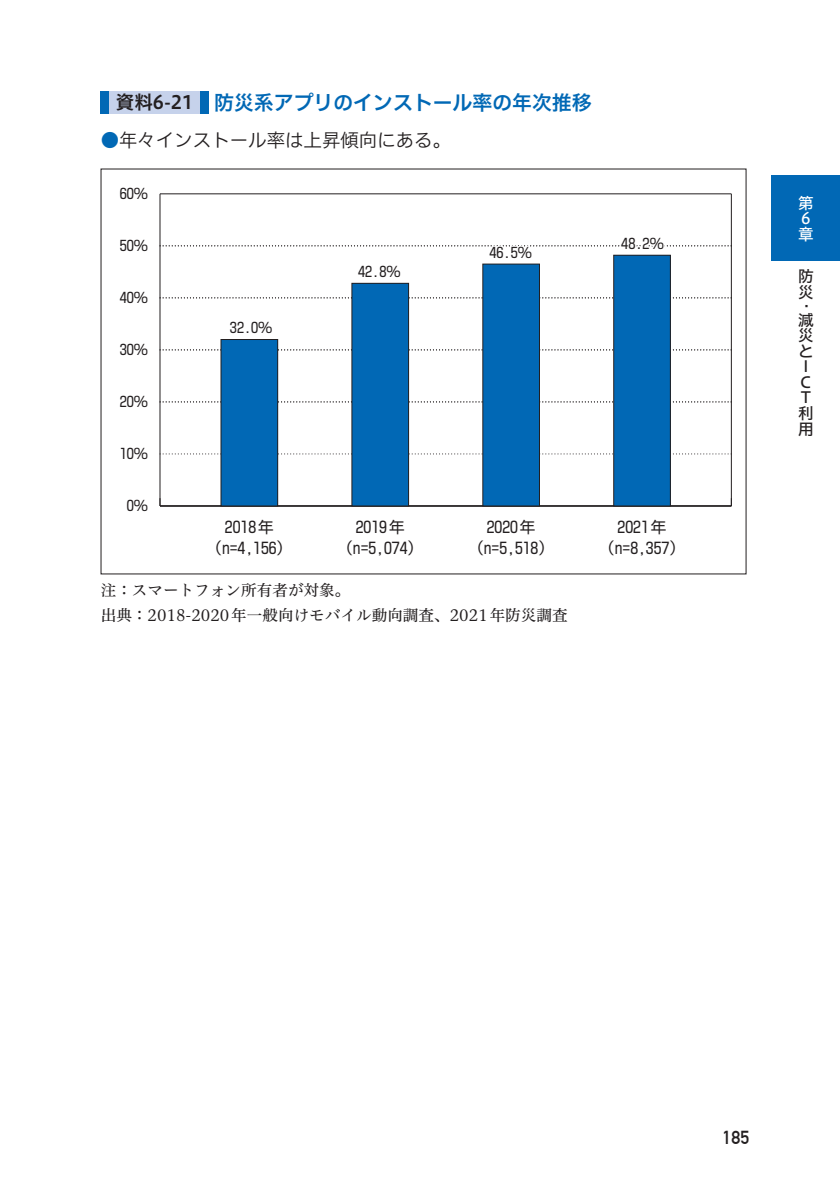
<style>
.page{position:relative;width:840px;height:1191px;background:#fff}
.page>*{position:absolute;margin:0;border:0;box-sizing:border-box;transform-origin:0 0}
.小見出し{font:19.8px "Hiragino UD Sans F Std N W6";color:#0168b5}
.本文{font:18.4px "Hiragino UD Sans F Std N W3";color:#231f20}
.資料No{font:18.4px "Hiragino UD Sans F Std N W6";color:#231f20}
.t1{font:700 18.4px "DIN Alternate";color:#231f20}
.t2{font:15.6px/21.2px "Shin Go Pro";color:#231f20;text-align:center}
.脚注{font:15.6px "Hiragino UD Serif Std N W4";color:#231f20}
.t3{font:15.6px/15.6px "Hiragino UD Sans F Std N W5";color:#231f20}
.t4{font:15.6px/15.6px "Hiragino UD Sans F Std N W5";color:#fff}
.t5{font:14.2px "Shin Go Pro";color:#231f20}
.s1{color:#0168b5}
</style>
<div class="page">
<div style="left:771px;top:176px;width:68px;height:85px;background:#0168b5"></div>
<hr style="left:159px;top:194px;width:1px;height:312px;background:#231f20">
<svg style="left:160px;top:453px;width:569px;height:1px"></svg>
<hr style="left:160px;top:193px;width:571px;height:1px;background:#231f20">
<hr style="left:730px;top:194px;width:1px;height:312px;background:#231f20">
<hr style="left:160px;top:505px;width:571px;height:1px;background:#231f20">
<svg style="left:160px;top:401px;width:571px;height:1px"></svg>
<svg style="left:160px;top:349px;width:571px;height:1px"></svg>
<svg style="left:160px;top:297px;width:571px;height:1px"></svg>
<div style="left:613px;top:255px;width:57px;height:251px;background:#0168b5"></div>
<div style="left:613px;top:255px;width:57px;height:251px;border:1px solid #231f20"></div>
<div style="left:482px;top:264px;width:57px;height:242px;background:#0168b5"></div>
<div style="left:352px;top:283px;width:56px;height:223px;background:#0168b5"></div>
<div style="left:221px;top:339px;width:56px;height:167px;background:#0168b5"></div>
<div style="left:220px;top:339px;width:58px;height:167px;border:1px solid #231f20"></div>
<svg style="left:160px;top:234px;width:571px;height:46px"></svg>
<div style="left:109px;top:91px;width:91px;height:22px;background:#c6d2eb"></div>
<div style="left:101px;top:91px;width:8px;height:22px;background:#0168b5"></div>
<div style="left:200px;top:91px;width:8px;height:22px;background:#0168b5"></div>
<p class="資料No" style="left:116px;top:88px;width:79px">資料6-21</p>
<p class="小見出し" style="left:214px;top:87px;width:379px">防災系アプリのインストール率の年次推移</p>
<p class="本文" style="left:101px;top:126px;width:352px"><span class="s1">●</span>年々インストール率は上昇傾向にある。</p>
<p class="t5" style="left:120px;top:182px;width:30px">60%</p>
<p class="t5" style="left:120px;top:234px;width:30px">50%</p>
<p class="t5" style="left:120px;top:286px;width:30px">40%</p>
<p class="t5" style="left:120px;top:338px;width:30px">30%</p>
<p class="t5" style="left:120px;top:390px;width:30px">20%</p>
<p class="t5" style="left:120px;top:442px;width:30px">10%</p>
<p class="t5" style="left:127px;top:494px;width:23px">0%</p>
<p class="t5" style="left:230px;top:316px;width:44px">32.0％</p>
<p class="t5" style="left:358px;top:260px;width:44px">42.8％</p>
<p class="t5" style="left:489px;top:241px;width:44px">46.5％</p>
<p class="t2" style="left:214px;top:514px;width:72px">2018年(n=4,156)</p>
<p class="t2" style="left:345px;top:514px;width:72px">2019年(n=5,074)</p>
<p class="t2" style="left:475px;top:514px;width:72px">2020年(n=5,518)</p>
<p class="脚注" style="left:101px;top:579px;width:251px">注：スマートフォン所有者が対象。</p>
<p class="脚注" style="left:101px;top:603px;width:468px">出典：2018-2020年一般向けモバイル動向調査、2021年防災調査</p>
<p class="t5" style="left:621px;top:232px;width:44px">48.2％</p>
<p class="t2" style="left:606px;top:514px;width:72px">2021年(n=8,357)</p>
<p class="t4" style="left:797px;top:194px;width:16px">第第第</p>
<p class="t3" style="left:797px;top:268px;width:17px">防防</p>
<p class="t3" style="left:797px;top:311px;width:17px">防</p>
<p class="t3" style="left:816px;top:304px;width:6px;rotate:90deg">防</p>
<p class="t3" style="left:797px;top:326px;width:16px">防防防防防防防</p>
<p class="t1" style="left:722px;top:1124px;width:28px">185</p>
</div>
